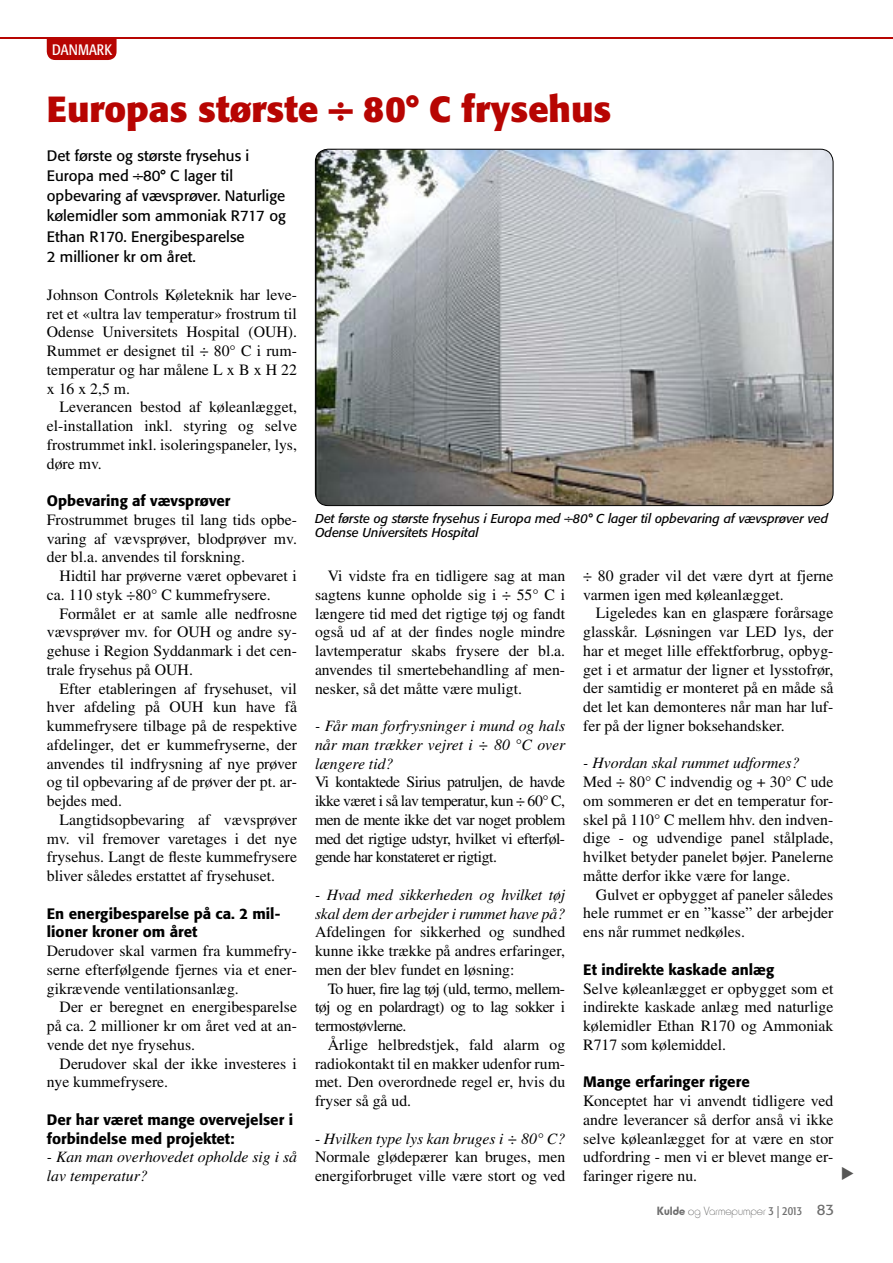
<style>
.page{position:relative;width:893px;height:1263px;background:#fff}
.page>*{position:absolute;margin:0;border:0;box-sizing:border-box;transform-origin:0 0}
.t1{font:700 36px "Formata";color:#b70502}
.t2{font:15.75px/18.8px "Times";color:#000;text-align:justify}
.t3{font:italic 15.75px/18.8px "Times";color:#000}
.t4{font:500 15px/18.8px "Formata";color:#000}
.t5{font:15px/20.2px "Formata";color:#000}
.t6{font:condensed 15px "Formata";color:#fff}
.t7{font:italic 12.75px/15px "Formata";color:#000}
.t8{font:100 12px "Hammer";color:#565655}
.s1{font-style:italic}
.s2{font-family:"Hammer Fat";font-weight:400;color:#6e6e6e}
.s3{font-family:"Formata";font-weight:400;font-stretch:condensed;color:#6e6e6e}
.s4{font-family:"Formata";font-weight:400;font-size:15px;color:#6e6e6e}
</style>
<div class="page">
<hr style="left:0;top:37px;width:893px;height:2px;background:#b70502">
<svg style="left:47px;top:39px;width:70px;height:21px"></svg>
<img style="left:315px;top:149px;width:518px;height:357px">
<p class="t6" style="left:52px;top:41px;width:61px">DANMARK</p>
<h1 class="t1" style="left:47px;top:87px;width:566px">Europas største ÷ 80° C frysehus</h1>
<p class="t5" style="left:47px;top:145px;width:241px">Det første og største frysehus i<br>Europa med ÷80° C lager til opbevaring af vævsprøver. Naturlige kølemidler som ammoniak R717 og<br>Ethan R170. Energibesparelse<br>2 millioner kr om året.</p>
<p class="t2" style="left:47px;top:285px;width:252px">Johnson Controls Køleteknik har leve&shy;ret et «ultra lav temperatur» frostrum til Odense Universitets Hospital (OUH).<br>Rummet er designet til ÷ 80° C i rum&shy;temperatur og har målene L x B x H 22 x 16 x 2,5 m.</p>
<p class="t2" style="left:47px;top:398px;width:252px;text-indent:13px">Leverancen bestod af køleanlægget, el-installation inkl. styring og selve frostrummet inkl. isoleringspaneler, lys, døre mv.</p>
<p class="t4" style="left:47px;top:491px;width:185px">Opbevaring af vævsprøver</p>
<p class="t2" style="left:47px;top:510px;width:252px">Frostrummet bruges til lang tids opbe&shy;varing af vævsprøver, blodprøver mv. der bl.a. anvendes til forskning.</p>
<p class="t2" style="left:47px;top:566px;width:252px;text-indent:13px">Hidtil har prøverne været opbevaret i ca. 110 styk ÷80° C kummefrysere.</p>
<p class="t2" style="left:47px;top:604px;width:252px;text-indent:13px">Formålet er at samle alle nedfrosne vævsprøver mv. for OUH og andre sy&shy;gehuse i Region Syddanmark i det cen&shy;trale frysehus på OUH.</p>
<p class="t2" style="left:47px;top:679px;width:252px;text-indent:13px">Efter etableringen af frysehuset, vil hver afdeling på OUH kun have få kummefrysere tilbage på de respektive afdelinger, det er kummefryserne, der anvendes til indfrysning af nye prøver og til opbevaring af de prøver der pt. ar&shy;bejdes med.</p>
<p class="t2" style="left:47px;top:810px;width:252px;text-indent:13px">Langtidsopbevaring af vævsprøver mv. vil fremover varetages i det nye frysehus. Langt de fleste kummefrysere bliver således erstattet af frysehuset.</p>
<p class="t4" style="left:47px;top:904px;width:235px">En energibesparelse på ca. 2 mil&shy;lioner kroner om året</p>
<p class="t2" style="left:47px;top:941px;width:252px">Derudover skal varmen fra kummefry&shy;serne efterfølgende fjernes via et ener&shy;gikrævende ventilationsanlæg.</p>
<p class="t2" style="left:47px;top:998px;width:252px;text-indent:13px">Der er beregnet en energibesparelse på ca. 2 millioner kr om året ved at an&shy;vende det nye frysehus.</p>
<p class="t2" style="left:47px;top:1054px;width:252px;text-indent:13px">Derudover skal der ikke investeres i nye kummefrysere.</p>
<p class="t4" style="left:47px;top:1110px;width:248px">Der har været mange overvejelser i forbindelse med projektet:</p>
<p class="t3" style="left:47px;top:1148px;width:252px">- Kan man overhovedet opholde sig i så lav temperatur?</p>
<p class="t7" style="left:315px;top:510px;width:515px">Det første og største frysehus i Europa med ÷80° C lager til opbevaring af vævsprøver ved<br>Odense Universitets Hospital</p>
<p class="t2" style="left:315px;top:566px;width:252px;text-indent:13px">Vi vidste fra en tidligere sag at man sagtens kunne opholde sig i ÷ 55° C i længere tid med det rigtige tøj og fandt også ud af at der findes nogle mindre lavtemperatur skabs frysere der bl.a. anvendes til smertebehandling af men&shy;nesker, så det måtte være muligt.</p>
<p class="t3" style="left:315px;top:716px;width:252px;text-align:justify">- Får man forfrysninger i mund og hals når man trækker vejret i ÷ 80 °C over længere tid?</p>
<p class="t2" style="left:315px;top:772px;width:252px">Vi kontaktede Sirius patruljen, de havde ikke været i så lav temperatur, kun ÷ 60° C, men de mente ikke det var noget problem med det rigtige udstyr, hvilket vi efterføl&shy;gende har konstateret er rigtigt.</p>
<p class="t3" style="left:315px;top:885px;width:252px">- Hvad med sikkerheden og hvilket tøj skal dem der arbejder i rummet have på?</p>
<p class="t2" style="left:315px;top:922px;width:252px">Afdelingen for sikkerhed og sundhed kunne ikke trække på andres erfaringer, men der blev fundet en løsning:</p>
<p class="t2" style="left:315px;top:979px;width:252px;text-indent:13px">To huer, fire lag tøj (uld, termo, mellem&shy;tøj og en polardragt) og to lag sokker i termostøvlerne.</p>
<p class="t2" style="left:315px;top:1035px;width:252px;text-indent:13px">Årlige helbredstjek, fald alarm og radiokontakt til en makker udenfor rum&shy;met. Den overordnede regel er, hvis du fryser så gå ud.</p>
<p class="t2" style="left:315px;top:1129px;width:252px">- <span class="s1">Hvilken type lys kan bruges i ÷ 80° C?<br></span>Normale glødepærer kan bruges, men energiforbruget ville være stort og ved</p>
<p class="t2" style="left:583px;top:566px;width:252px">÷ 80 grader vil det være dyrt at fjerne varmen igen med køleanlægget.</p>
<p class="t2" style="left:583px;top:604px;width:252px;text-indent:13px">Ligeledes kan en glaspære forårsage glasskår. Løsningen var LED lys, der har et meget lille effektforbrug, opbyg&shy;get i et armatur der ligner et lysstofrør, der samtidig er monteret på en måde så det let kan demonteres når man har luf&shy;fer på der ligner boksehandsker.</p>
<p class="t3" style="left:583px;top:754px;width:218px">- Hvordan skal rummet udformes?</p>
<p class="t2" style="left:583px;top:772px;width:252px">Med ÷ 80° C indvendig og + 30° C ude om sommeren er det en temperatur for&shy;skel på 110° C mellem hhv. den indven&shy;dige - og udvendige panel stålplade, hvilket betyder panelet bøjer. Panelerne måtte derfor ikke være for lange.</p>
<p class="t2" style="left:583px;top:885px;width:252px;text-indent:13px">Gulvet er opbygget af paneler således hele rummet er en ”kasse” der arbejder ens når rummet nedkøles.</p>
<p class="t4" style="left:583px;top:960px;width:192px">Et indirekte kaskade anlæg</p>
<p class="t2" style="left:583px;top:979px;width:252px">Selve køleanlægget er opbygget som et indirekte kaskade anlæg med naturlige kølemidler Ethan R170 og Ammoniak R717 som kølemiddel.</p>
<p class="t4" style="left:583px;top:1073px;width:168px">Mange erfaringer rigere</p>
<p class="t2" style="left:583px;top:1091px;width:252px">Konceptet har vi anvendt tidligere ved andre leverancer så derfor anså vi ikke selve køleanlægget for at være en stor udfordring - men vi er blevet mange er&shy;faringer rigere nu.</p>
<p class="t8" style="left:657px;top:1203px;width:179px"><span class="s2">Kulde</span> og Varmepumper <span class="s3">3 | 2013</span> <span class="s4">83</span></p>
</div>
